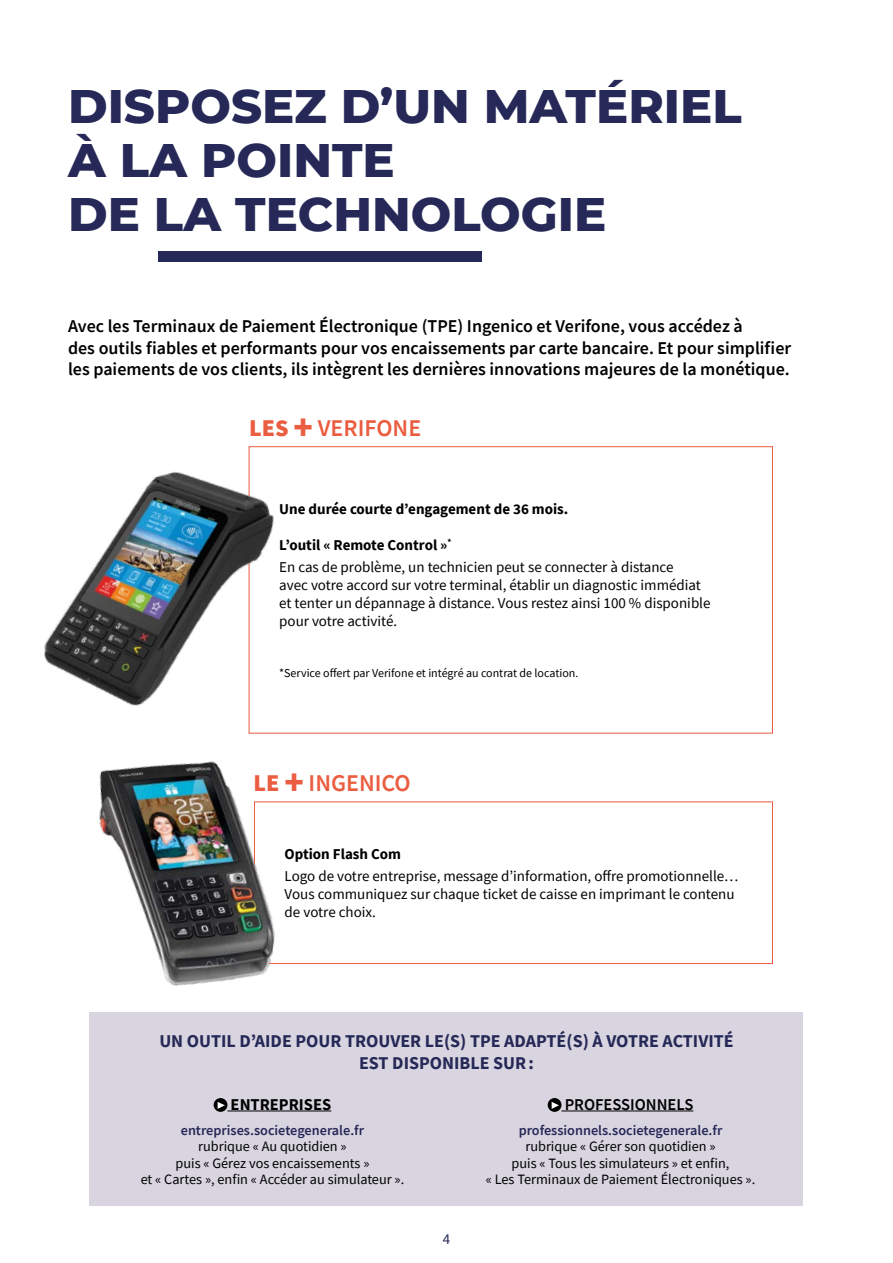
<style>
.page{position:relative;width:893px;height:1263px;background:#fff}
.page>*{position:absolute;margin:0;border:0;box-sizing:border-box;transform-origin:0 0}
.t1{font:800 48px/54px "Montserrat";color:#262957}
.t2{font:600 24px "Source Sans Pro";color:#eb5d40}
.t3{font:600 18px/21.6px "Source Sans Pro";color:#000}
.t4{font:700 18px/21.6px "Source Sans Pro";color:#262957;text-align:center}
.t5{font:600 16.5px "Source Sans Pro";color:#000}
.t6{font:700 16.5px "Source Sans Pro";color:#000}
.t7{font:15px/18px "Source Sans Pro";color:#000}
.t8{font:700 15px "Source Sans Pro";color:#000}
.t9{font:15px "Source Sans Pro";color:#262957}
.t10{font:14.25px/16.5px "Source Sans Pro";color:#000;text-align:center}
.t11{font:600 14.25px "Source Sans Pro";color:#262957}
.t12{font:12px "Source Sans Pro";color:#000}
.s1{font-weight:900}
.s2{font-weight:900;font-size:36px}
.s3{font-weight:700}
</style>
<div class="page">
<div style="left:90px;top:1012px;width:713px;height:194px;background:#d8d4e0"></div>
<hr style="left:227px;top:1110px;width:104px;height:1px;background:#000">
<div style="left:214px;top:1098px;width:13px;height:14px;background:#000;border-radius:50%"></div>
<svg style="left:218px;top:1102px;width:7px;height:7px"></svg>
<hr style="left:561px;top:1110px;width:132px;height:1px;background:#000">
<div style="left:548px;top:1098px;width:13px;height:14px;background:#000;border-radius:50%"></div>
<svg style="left:552px;top:1102px;width:7px;height:7px"></svg>
<div style="left:158px;top:251px;width:324px;height:10px;background:#262957"></div>
<div style="left:254px;top:801px;width:519px;height:163px;border:1px solid #eb5d40"></div>
<img style="left:99px;top:761px;width:204px;height:225px">
<img style="left:44px;top:449px;width:230px;height:279px">
<h1 class="t1" style="left:68px;top:76px;width:675px">DISPOSEZ D’UN MATÉRIEL<br>À LA POINTE<br>DE LA TECHNOLOGIE</h1>
<p class="t3" style="left:68px;top:315px;width:725px">Avec les Terminaux de Paiement Électronique (TPE) Ingenico et Verifone, vous accédez à<br>des outils fiables et performants pour vos encaissements par carte bancaire. Et pour simplifier les paiements de vos clients, ils intègrent les dernières innovations majeures de la monétique.</p>
<h2 class="t2" style="left:249px;top:412px;width:174px"><span class="s1">LES</span> <span class="s2">+</span> VERIFONE</h2>
<p class="t8" style="left:279px;top:499px;width:291px">Une durée courte d’engagement de 36 mois.</p>
<p class="t7" style="left:279px;top:534px;width:396px;line-height:22.2px"><span class="s3">L’outil « Remote Control »</span><sup>*<br></sup>En cas de problème, un technicien peut se connecter à distance</p>
<p class="t7" style="left:279px;top:576px;width:433px">avec votre accord sur votre terminal, établir un diagnostic immédiat et tenter un dépannage à distance. Vous restez ainsi 100 % disponible pour votre activité.</p>
<p class="t12" style="left:279px;top:665px;width:301px">*Service offert par Verifone et intégré au contrat de location.</p>
<h2 class="t2" style="left:253px;top:767px;width:159px"><span class="s1">LE</span> <span class="s2">+</span> INGENICO</h2>
<p class="t8" style="left:285px;top:844px;width:118px">Option Flash Com</p>
<p class="t7" style="left:285px;top:867px;width:455px">Logo de votre entreprise, message d’information, offre promotionnelle…<br>Vous communiquez sur chaque ticket de caisse en imprimant le contenu de votre choix.</p>
<p class="t4" style="left:159px;top:1030px;width:576px">UN OUTIL D’AIDE POUR TROUVER LE(S) TPE ADAPTÉ(S) À VOTRE ACTIVITÉ<br>EST DISPONIBLE SUR:</p>
<p class="t6" style="left:231px;top:1093px;width:102px">ENTREPRISES</p>
<p class="t11" style="left:181px;top:1121px;width:185px">entreprises.societegenerale.fr</p>
<p class="t10" style="left:141px;top:1138px;width:265px">rubrique « Au quotidien »<br>puis « Gérez vos encaissements »<br>et « Cartes », enfin « Accéder au simulateur ».</p>
<p class="t5" style="left:565px;top:1093px;width:130px">PROFESSIONNELS</p>
<p class="t11" style="left:519px;top:1121px;width:205px">professionnels.societegenerale.fr</p>
<p class="t10" style="left:486px;top:1138px;width:271px">rubrique « Gérer son quotidien »<br>puis « Tous les simulateurs » et enfin,<br>« Les Terminaux de Paiement Électroniques ».</p>
<p class="t9" style="left:443px;top:1230px;width:9px">4</p>
</div>
